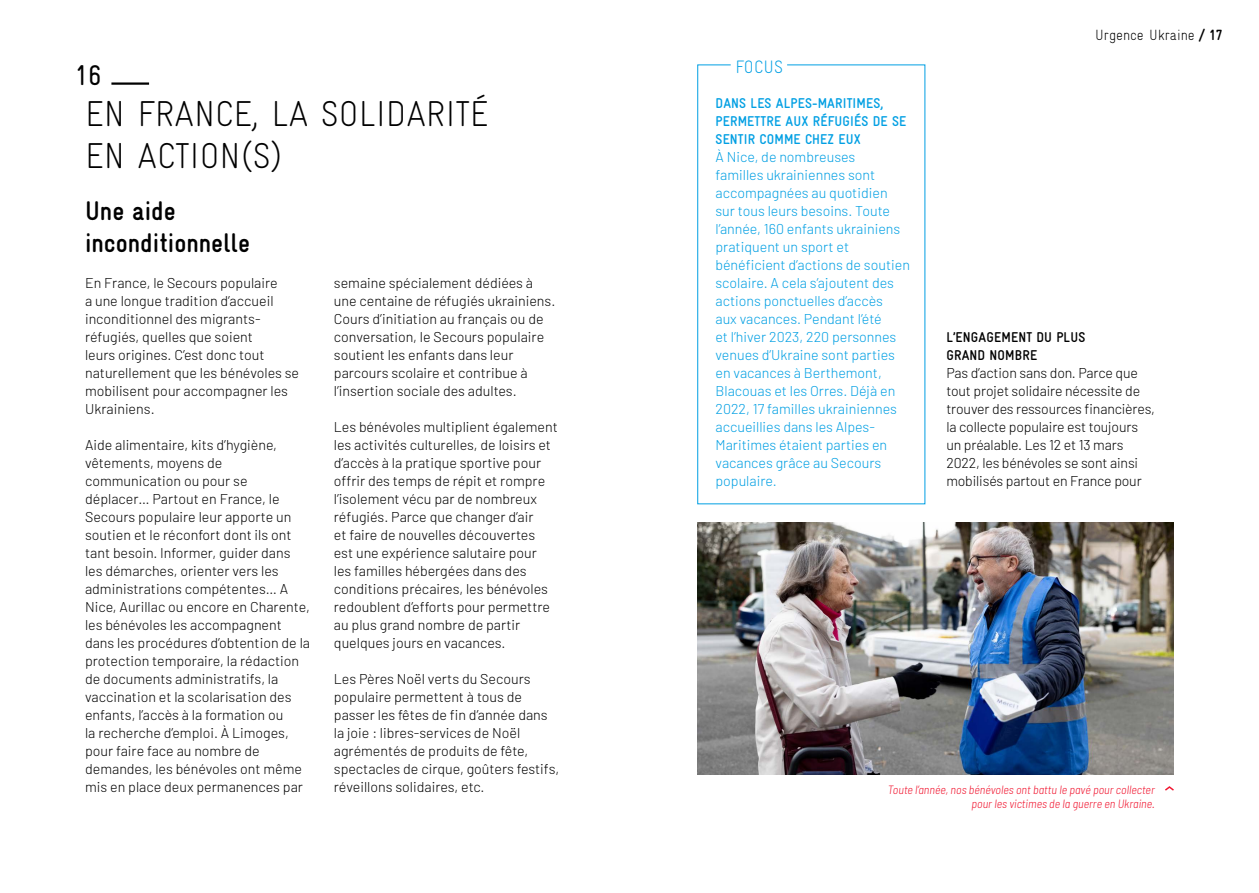
<style>
.page{position:relative;width:1259px;height:893px;background:#fff}
.page>*{position:absolute;margin:0;border:0;box-sizing:border-box;transform-origin:0 0}
.t1{font:300 36px/42px "Gravur Condensed Pro";color:#000}
.t2{font:28.5px "Gravur Condensed Pro";color:#000}
.t3{font:700 27px/32.4px "Gravur Condensed Pro";color:#000}
.t4{font:300 18px "Gravur Condensed Pro";letter-spacing:.01em;color:#009fe3}
.t5{font:300 14.85px "Gravur Condensed Pro";color:#000}
.t6{font:300 14.25px/18px "Barlow";color:#000}
.t7{font:300 14.25px/18px "Barlow";color:#009fe3}
.t8{font:700 14.25px/18px "Gravur Condensed Pro";letter-spacing:.01em;color:#009fe3}
.t9{font:700 14.25px/18px "Gravur Condensed Pro";letter-spacing:.01em;color:#000}
.t10{font:italic 300 semi-condensed 12px/14.4px "Barlow";color:#f11731;text-align:right}
.s1{font-weight:700}
</style>
<div class="page">
<hr style="left:111px;top:82px;width:38px;height:3px;background:#000">
<img style="left:697px;top:522px;width:477px;height:252px">
<svg style="left:1165px;top:786px;width:9px;height:5px"></svg>
<svg style="left:697px;top:65px;width:228px;height:439px"></svg>
<h2 class="t2" style="left:74px;top:60px;width:29px">16</h2>
<h1 class="t1" style="left:85px;top:92px;width:405px">EN FRANCE, LA SOLIDARITÉ<br>EN ACTION(S)</h1>
<h3 class="t3" style="left:85px;top:195px;width:166px">Une aide inconditionnelle</h3>
<p class="t6" style="left:85px;top:273px;width:215px">En France, le Secours populaire<br>a une longue tradition d’accueil inconditionnel des migrants&shy;réfugiés, quelles que soient<br>leurs origines. C’est donc tout naturellement que les bénévoles se mobilisent pour accompagner les<br>Ukrainiens.</p>
<p class="t6" style="left:85px;top:435px;width:226px">Aide alimentaire, kits d’hygiène, vêtements, moyens de communication ou pour se déplacer… Partout en France, le Secours populaire leur apporte un soutien et le réconfort dont ils ont tant besoin. Informer, guider dans les démarches, orienter vers les administrations compétentes… A Nice, Aurillac ou encore en Charente, les bénévoles les accompagnent dans les procédures d’obtention de la protection temporaire, la rédaction de documents administratifs, la vaccination et la scolarisation des enfants, l’accès à la formation ou<br>la recherche d’emploi. À Limoges, pour faire face au nombre de demandes, les bénévoles ont même mis en place deux permanences par</p>
<p class="t6" style="left:334px;top:273px;width:223px">semaine spécialement dédiées à une centaine de réfugiés ukrainiens.<br>Cours d’initiation au français ou de conversation, le Secours populaire soutient les enfants dans leur parcours scolaire et contribue à l’insertion sociale des adultes.</p>
<p class="t6" style="left:334px;top:417px;width:225px">Les bénévoles multiplient également les activités culturelles, de loisirs et d’accès à la pratique sportive pour offrir des temps de répit et rompre l’isolement vécu par de nombreux réfugiés. Parce que changer d’air<br>et faire de nouvelles découvertes est une expérience salutaire pour<br>les familles hébergées dans des conditions précaires, les bénévoles redoublent d’efforts pour permettre au plus grand nombre de partir quelques jours en vacances.</p>
<p class="t6" style="left:334px;top:669px;width:227px">Les Pères Noël verts du Secours populaire permettent à tous de passer les fêtes de fin d’année dans la joie : libres-services de Noël agrémentés de produits de fête, spectacles de cirque, goûters festifs, réveillons solidaires, etc.</p>
<p class="t4" style="left:735px;top:56px;width:49px">FOCUS</p>
<p class="t8" style="left:715px;top:94px;width:192px">DANS LES ALPES-MARITIMES,<br>PERMETTRE AUX RÉFUGIÉS DE SE<br>SENTIR COMME CHEZ EUX</p>
<p class="t7" style="left:715px;top:147px;width:196px">À Nice, de nombreuses<br>familles ukrainiennes sont accompagnées au quotidien sur tous leurs besoins. Toute l’année, 160 enfants ukrainiens pratiquent un sport et bénéficient d’actions de soutien scolaire. A cela s’ajoutent des actions ponctuelles d’accès<br>aux vacances. Pendant l’été<br>et l’hiver 2023, 220 personnes venues d’Ukraine sont parties en vacances à Berthemont,<br>Blacouas et les Orres. Déjà en<br>2022, 17 familles ukrainiennes accueillies dans les Alpes-<br>Maritimes étaient parties en vacances grâce au Secours populaire.</p>
<p class="t5" style="left:1095px;top:27px;width:129px">Urgence Ukraine <span class="s1">/ 17</span></p>
<p class="t9" style="left:946px;top:328px;width:140px">L’ENGAGEMENT DU PLUS<br>GRAND NOMBRE</p>
<p class="t6" style="left:946px;top:363px;width:210px">Pas d’action sans don. Parce que tout projet solidaire nécessite de trouver des ressources financières, la collecte populaire est toujours un préalable. Les 12 et 13 mars 2022, les bénévoles se sont ainsi mobilisés partout en France pour</p>
<p class="t10" style="left:888px;top:782px;width:268px">Toute l’année, nos bénévoles ont battu le pavé pour collecter pour les victimes de la guerre en Ukraine.</p>
</div>
